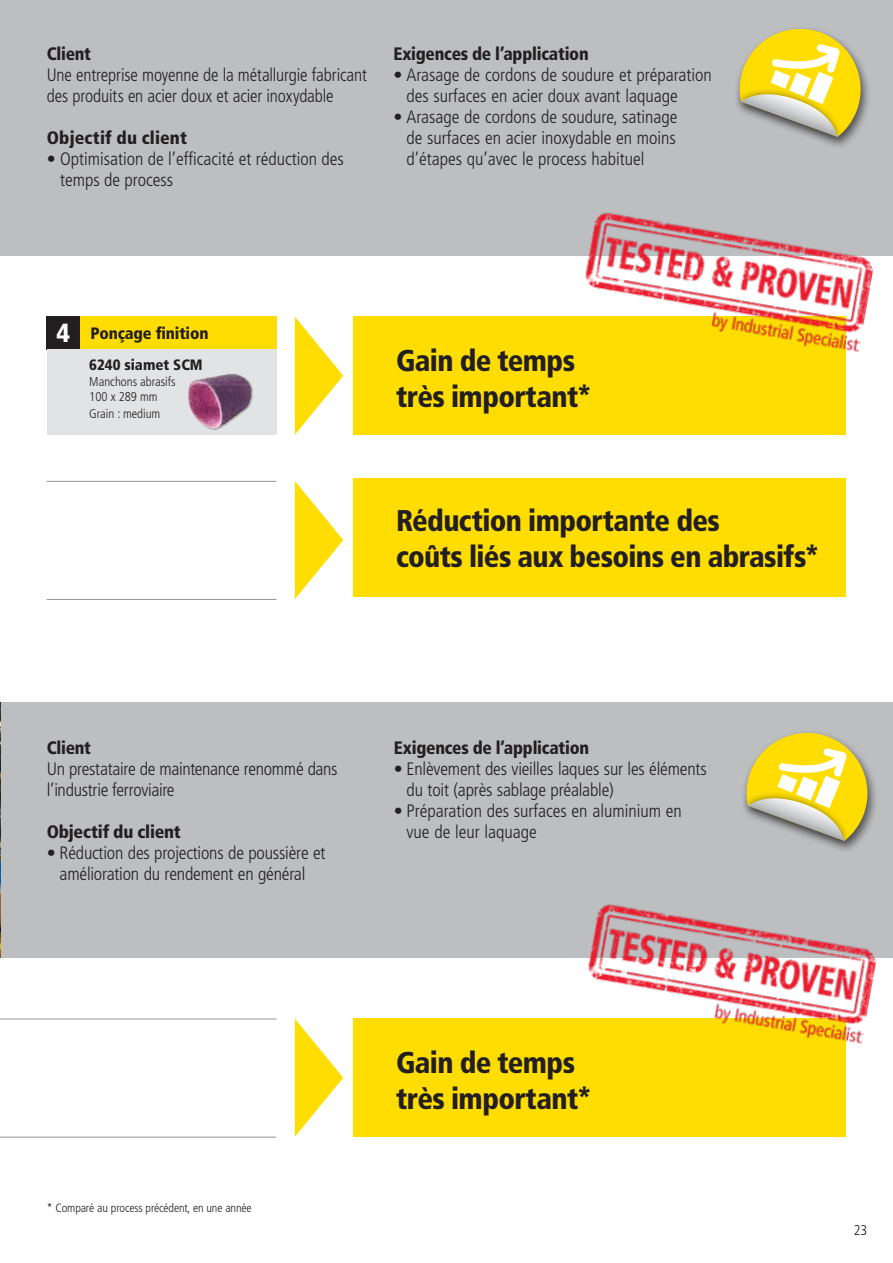
<style>
.page{position:relative;width:893px;height:1263px;background:#fff}
.page>*{position:absolute;margin:0;border:0;box-sizing:border-box;transform-origin:0 0}
.t1{font:900 condensed 30px/36px "Frutiger LT Pro";letter-spacing:-.02em;color:#231f20}
.t2{font:900 condensed 26.25px "Frutiger LT Std";color:#fff}
.t3{font:300 condensed 18px/21px "Frutiger LT Pro";letter-spacing:-.005em;color:#231f20}
.t4{font:900 condensed 18px "Frutiger LT Pro";letter-spacing:-.015em;color:#231f20}
.t5{font:900 condensed 18px "Frutiger LT Pro";letter-spacing:.005em;color:#231f20}
.t6{font:900 condensed 16.5px "Frutiger LT Pro";letter-spacing:-.01em;color:#231f20}
.t7{font:900 condensed 15px "Frutiger LT Pro";color:#231f20}
.t8{font:300 condensed 14.25px "Frutiger LT Std";color:#231f20}
.t9{font:300 condensed 12.75px/15px "Frutiger LT Pro";color:#231f20}
.t10{font:300 condensed 12px "Frutiger LT Pro";letter-spacing:-.01em;color:#231f20}
</style>
<div class="page">
<div style="left:0;top:0;width:893px;height:255px;background:#bcbec0"></div>
<svg style="left:295px;top:317px;width:48px;height:118px"></svg>
<svg style="left:295px;top:481px;width:48px;height:118px"></svg>
<div style="left:0;top:702px;width:893px;height:255px;background:#bcbec0"></div>
<img style="left:0;top:702px;width:1px;height:255px">
<svg style="left:295px;top:1019px;width:48px;height:118px"></svg>
<div style="left:353px;top:317px;width:493px;height:118px;background:#fd0"></div>
<div style="left:353px;top:1019px;width:493px;height:118px;background:#fd0"></div>
<div style="left:353px;top:479px;width:493px;height:118px;background:#fd0"></div>
<hr style="left:47px;top:481px;width:229px;height:1px;background:#939598">
<hr style="left:0;top:1019px;width:276px;height:1px;background:#939598">
<hr style="left:47px;top:599px;width:229px;height:1px;background:#939598">
<hr style="left:0;top:1137px;width:276px;height:1px;background:#939598">
<div style="left:80px;top:317px;width:196px;height:33px;background:#fd0"></div>
<div style="left:47px;top:317px;width:33px;height:33px;background:#231f20"></div>
<div style="left:47px;top:350px;width:229px;height:85px;background:#e2e3e4"></div>
<div style="left:188px;top:374px;width:65px;height:57px;background:#231f20;opacity:.3"></div>
<img style="left:188px;top:374px;width:63px;height:55px">
<div style="left:742px;top:791px;width:109px;height:56px;background:#231f20;opacity:.5"></div>
<svg style="left:746px;top:732px;width:129px;height:109px"></svg>
<div style="left:735px;top:87px;width:109px;height:56px;background:#231f20;opacity:.5"></div>
<svg style="left:739px;top:28px;width:129px;height:109px"></svg>
<img style="left:579px;top:212px;width:297px;height:140px">
<img style="left:582px;top:904px;width:297px;height:140px">
<p class="t4" style="left:47px;top:43px;width:46px">Client</p>
<p class="t3" style="left:47px;top:65px;width:322px">Une entreprise moyenne de la métallurgie fabricant des produits en acier doux et acier inoxydable</p>
<p class="t5" style="left:47px;top:127px;width:142px">Objectif du client</p>
<p class="t3" style="left:60px;top:149px;width:285px;text-indent:-13px">• Optimisation de l’efficacité et réduction des temps de process</p>
<p class="t4" style="left:393px;top:43px;width:197px">Exigences de l’application</p>
<p class="t3" style="left:406px;top:65px;width:307px;text-indent:-13px">• Arasage de cordons de soudure et préparation des surfaces en acier doux avant laquage</p>
<p class="t3" style="left:406px;top:107px;width:272px;text-align:justify;text-indent:-13px">• Arasage de cordons de soudure, satinage de surfaces en acier inoxydable en moins d’étapes qu’avec le process habituel</p>
<h2 class="t2" style="left:57px;top:317px;width:15px">4</h2>
<p class="t6" style="left:91px;top:324px;width:119px">Ponçage finition</p>
<p class="t7" style="left:89px;top:356px;width:115px">6240 siamet SCM</p>
<p class="t9" style="left:89px;top:375px;width:88px">Manchons abrasifs<br>100 x 289 mm</p>
<p class="t9" style="left:89px;top:406px;width:73px">Grain : medium</p>
<h1 class="t1" style="left:396px;top:343px;width:197px">Gain de temps très important*</h1>
<h1 class="t1" style="left:396px;top:502px;width:425px">Réduction importante des<br>coûts liés aux besoins en abrasifs*</h1>
<p class="t4" style="left:47px;top:737px;width:46px">Client</p>
<p class="t3" style="left:47px;top:758px;width:292px">Un prestataire de maintenance renommé dans l’industrie ferroviaire</p>
<p class="t4" style="left:47px;top:821px;width:136px">Objectif du client</p>
<p class="t3" style="left:47px;top:842px;width:280px;text-align:center">• Réduction des projections de poussière et amélioration du rendement en général</p>
<p class="t4" style="left:394px;top:737px;width:197px">Exigences de l’application</p>
<p class="t3" style="left:407px;top:758px;width:302px;text-indent:-13px">• Enlèvement des vieilles laques sur les éléments du toit (après sablage préalable)</p>
<p class="t3" style="left:407px;top:800px;width:277px;text-indent:-13px">• Préparation des surfaces en aluminium en vue de leur laquage</p>
<p class="t10" style="left:47px;top:1201px;width:206px">* Comparé au process précédent, en une année</p>
<h1 class="t1" style="left:396px;top:1045px;width:197px">Gain de temps très important*</h1>
<p class="t8" style="left:854px;top:1222px;width:15px">23</p>
</div>
